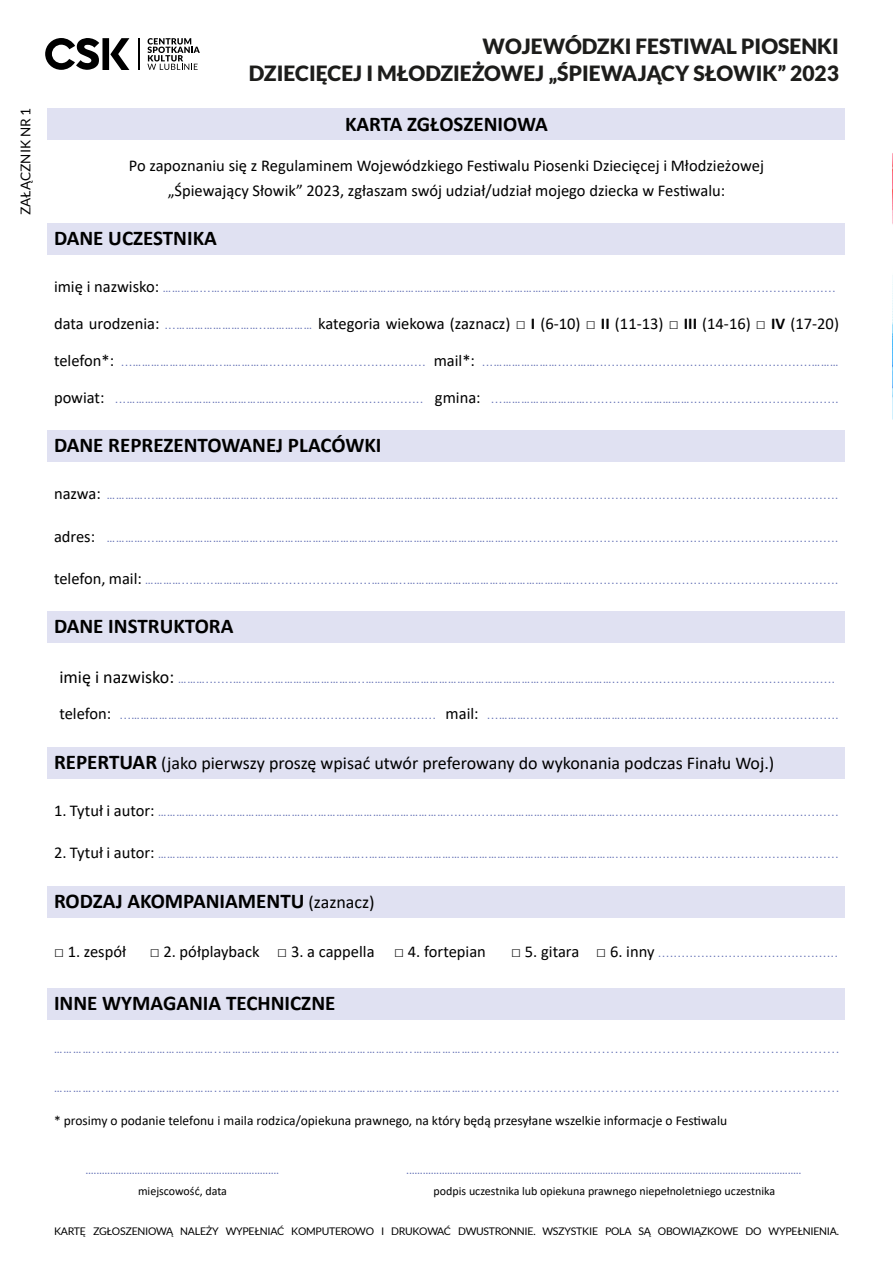
<style>
.page{position:relative;width:893px;height:1263px;background:#fff}
.page>*{position:absolute;margin:0;border:0;box-sizing:border-box;transform-origin:0 0}
.t1{font:700 21px "Calibri";color:#000}
.t2{font:900 21px/27px "Lato";color:#1d1d1b;text-align:right}
.t3{font:18px "Calibri";color:#000}
.t4{font:16.5px/24.8px "Calibri";color:#000;text-align:center}
.t5{font:13.5px "Calibri";color:#000}
.t6{font:13.5px "Lato";color:#000}
.t7{font:12px "Calibri";color:#6370b4}
.t8{font:12px "Calibri";color:#000}
.t9{font:10.5px "Lato";letter-spacing:-.025em;color:#000}
.s1{font-size:16.5px;color:#000}
.s2{font-size:12px;color:#6370b4}
.s3{font-weight:700}
.s4{font-size:18px;color:#000}
.s5{font-weight:700;font-size:21px}
.s6{font-weight:400;font-size:18px}
</style>
<div class="page">
<img style="left:892px;top:153px;width:1px;height:267px">
<div style="left:48px;top:109px;width:797px;height:31px;background:#e0e1f2"></div>
<div style="left:48px;top:223px;width:797px;height:32px;background:#e0e1f2"></div>
<div style="left:48px;top:430px;width:797px;height:32px;background:#e0e1f2"></div>
<div style="left:48px;top:611px;width:797px;height:32px;background:#e0e1f2"></div>
<div style="left:48px;top:747px;width:797px;height:31px;background:#e0e1f2"></div>
<div style="left:48px;top:886px;width:797px;height:31px;background:#e0e1f2"></div>
<div style="left:48px;top:988px;width:797px;height:31px;background:#e0e1f2"></div>
<svg style="left:45px;top:38px;width:84px;height:32px"></svg>
<svg style="left:147px;top:38px;width:53px;height:32px"></svg>
<hr style="left:138px;top:38px;width:1px;height:32px;background:#000">
<p class="t6" style="left:18px;top:215px;width:108px;rotate:-90deg">ZAŁĄCZNIK NR 1</p>
<h1 class="t2" style="left:249px;top:32px;width:592px">WOJEWÓDZKI FESTIWAL PIOSENKI<br>DZIECIĘCEJ I MŁODZIEŻOWEJ „ŚPIEWAJĄCY SŁOWIK” 2023</h1>
<h1 class="t1" style="left:345px;top:109px;width:204px">KARTA ZGŁOSZENIOWA</h1>
<h3 class="t4" style="left:129px;top:153px;width:637px">Po zapoznaniu się z Regulaminem Wojewódzkiego Festiwalu Piosenki Dziecięcej i Młodzieżowej „Śpiewający Słowik” 2023, zgłaszam swój udział/udział mojego dziecka w Festiwalu:</h3>
<h1 class="t1" style="left:54px;top:224px;width:164px">DANE UCZESTNIKA</h1>
<p class="t7" style="left:54px;top:280px;width:783px"><span class="s1">imię i nazwisko:</span> …………...…...………………………..…………………………………………………..…………………....................................................................</p>
<h3 class="t4" style="left:54px;top:311px;width:786px">data urodzenia: <span class="s2">...………………………..……………</span> kategoria wiekowa (zaznacz) □ <span class="s3">I</span> (6-10) □ <span class="s3">II</span> (11-13) □ <span class="s3">III</span> (14-16) □ <span class="s3">IV</span> (17-20)</h3>
<p class="t7" style="left:54px;top:354px;width:786px"><span class="s1">telefon*:</span> ...………………………..……………........................................ <span class="s1">mail*:</span> ...………………….....…….......................................................………</p>
<p class="t7" style="left:54px;top:390px;width:786px"><span class="s1">powiat:</span> ...…………...……………..……………...................................... <span class="s1">gmina:</span> ...………………………...............……………......................................</p>
<h1 class="t1" style="left:54px;top:431px;width:329px">DANE REPREZENTOWANEJ PLACÓWKI</h1>
<p class="t7" style="left:54px;top:487px;width:786px"><span class="s1">nazwa:</span> …………...…...………………………..…………………………………………………..…………………...................................................................................</p>
<p class="t7" style="left:54px;top:529px;width:786px"><span class="s1">adres:</span> …………...…...………………………..…………………………………………………..…………………...................................................................................</p>
<p class="t7" style="left:54px;top:571px;width:786px"><span class="s1">telefon, mail:</span> …………...…...………………..........................………..………………………………………………....................................................................</p>
<h1 class="t1" style="left:54px;top:611px;width:181px">DANE INSTRUKTORA</h1>
<p class="t7" style="left:59px;top:670px;width:777px"><span class="s4">imię i nazwisko:</span> ……….......…...…...………………………..…………………………………………………..………………….........................................................</p>
<p class="t7" style="left:59px;top:707px;width:781px"><span class="s1">telefon:</span> ...………………………..……………........................................... <span class="s1">mail:</span> ...………..........………………..……………..........................................</p>
<h2 class="t3" style="left:54px;top:750px;width:722px"><span class="s5">REPERTUAR</span> (jako pierwszy proszę wpisać utwór preferowany do wykonania podczas Finału Woj.)</h2>
<p class="t7" style="left:54px;top:804px;width:786px"><span class="s1">1. Tytuł i autor:</span> …………...…...………………………..…………………………………….............……………..………………….........................................................</p>
<p class="t7" style="left:54px;top:846px;width:786px"><span class="s1">2. Tytuł i autor:</span> …………...…...………….............……………..…………………………………………………..………………….........................................................</p>
<h1 class="t1" style="left:54px;top:886px;width:322px">RODZAJ AKOMPANIAMENTU <span class="s6">(zaznacz)</span></h1>
<h3 class="t4" style="left:54px;top:939px;width:74px">□ 1. zespół</h3>
<h3 class="t4" style="left:150px;top:939px;width:338px">□ 2. półplayback □ 3. a cappella □ 4. fortepian</h3>
<p class="t7" style="left:511px;top:945px;width:328px"><span class="s1">□ 5. gitara □ 6. inny</span> ..............................................</p>
<h1 class="t1" style="left:54px;top:988px;width:283px">INNE WYMAGANIA TECHNICZNE</h1>
<p class="t7" style="left:54px;top:1041px;width:787px">…………...…...………………………..…………………………………………………..…………………...................................................................................</p>
<p class="t7" style="left:54px;top:1080px;width:787px">…………...…...………………………..…………………………………………………..…………………...................................................................................</p>
<p class="t5" style="left:54px;top:1111px;width:675px">* prosimy o podanie telefonu i maila rodzica/opiekuna prawnego, na który będą przesyłane wszelkie informacje o Festiwalu</p>
<p class="t7" style="left:406px;top:1162px;width:397px">.................................................................................................................................................</p>
<p class="t8" style="left:434px;top:1183px;width:343px">podpis uczestnika lub opiekuna prawnego niepełnoletniego uczestnika</p>
<p class="t9" style="left:54px;top:1225px;width:786px">KARTĘ ZGŁOSZENIOWĄ NALEŻY WYPEŁNIAĆ KOMPUTEROWO I DRUKOWAĆ DWUSTRONNIE. WSZYSTKIE POLA SĄ OBOWIĄZKOWE DO WYPEŁNIENIA.</p>
<p class="t7" style="left:85px;top:1162px;width:195px">.......................................................................</p>
<p class="t8" style="left:138px;top:1183px;width:90px">miejscowość, data</p>
</div>
